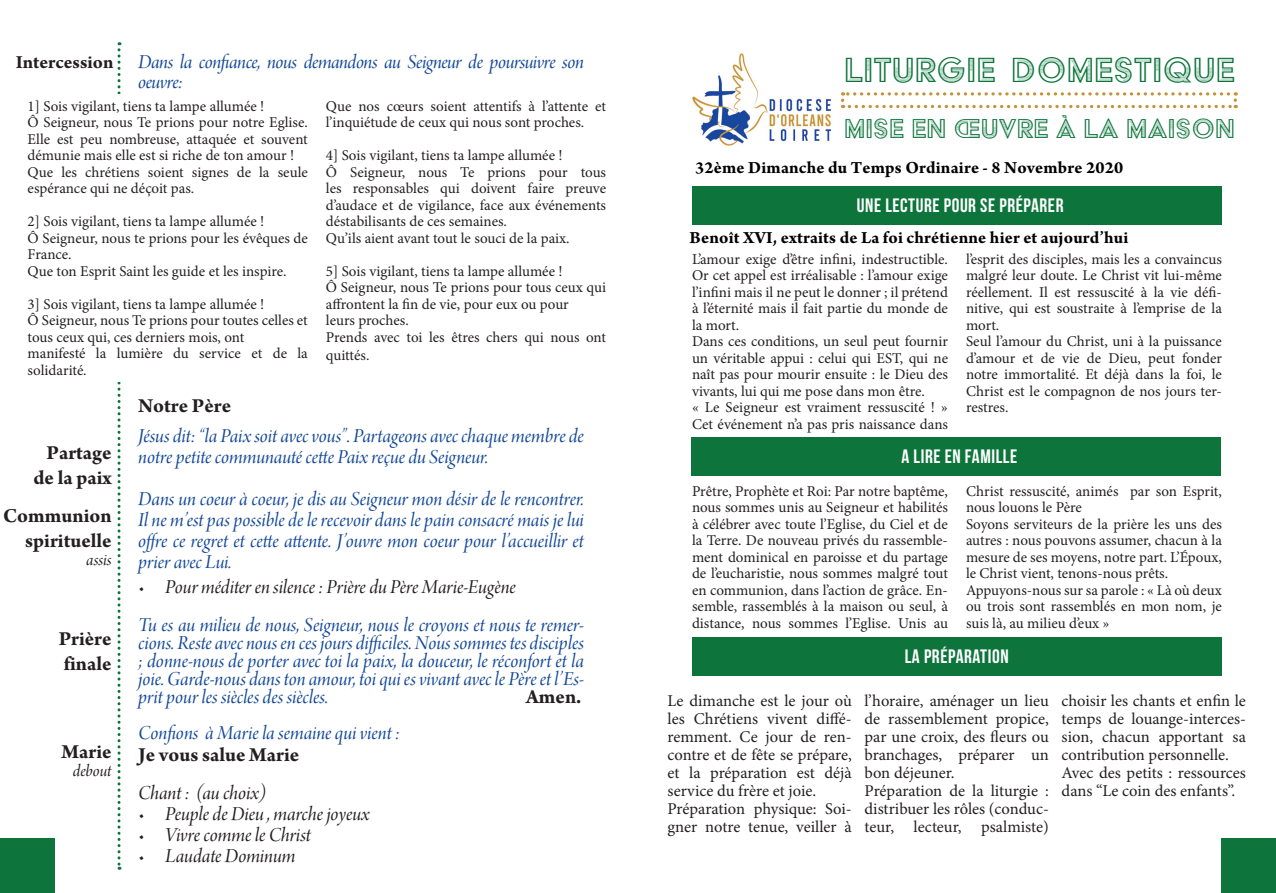
<style>
.page{position:relative;width:1276px;height:893px;background:#fff}
.page>*{position:absolute;margin:0;border:0;box-sizing:border-box;transform-origin:0 0}
.t1{font:40.35px "Acier BAT Text Gris";color:#0d753c}
.t2{font:31.5px "Acier BAT Text Gris";color:#0d753c}
.t3{font:21px/21px "Arno Pro Italic Display";letter-spacing:-.005em;color:#144999;text-align:justify}
.t4{font:21px "Arno Pro Italic Display";letter-spacing:-.005em;color:#231f20}
.t5{font:700 21px/25.2px "Arno Pro";color:#231f20;text-align:right}
.t6{font:21px/19.5px "Arno Pro Italic Display";letter-spacing:-.025em;color:#144999}
.t7{font:700 19.5px "Arno Pro";color:#231f20}
.t8{font:19.35px "Bebas Neue";letter-spacing:.03em;color:#fff}
.t9{font:700 18px "Arno Pro";letter-spacing:.01em;color:#000001}
.t10{font:18px "Arno Pro Italic Display";color:#231f20}
.t11{font:16.5px/18px "Minion Pro";color:#231f20}
.t12{font:15px/16.5px "Minion Pro";color:#231f20}
</style>
<div class="page">
<svg style="left:117px;top:42px;width:3px;height:828px"></svg>
<div style="left:20px;top:94px;width:601px;height:288px;background:#fff"></div>
<svg style="left:841px;top:92px;width:396px;height:16px"></svg>
<div style="left:1222px;top:839px;width:54px;height:54px;background:#0d753c"></div>
<div style="left:692px;top:637px;width:529px;height:38px;background:#0d753c"></div>
<div style="left:692px;top:187px;width:530px;height:38px;background:#0d753c"></div>
<div style="left:0;top:839px;width:54px;height:54px;background:#0d753c"></div>
<img style="left:692px;top:54px;width:139px;height:92px">
<div style="left:691px;top:438px;width:530px;height:38px;background:#0d753c"></div>
<h3 class="t6" style="left:138px;top:54px;width:447px">Dans la confiance, nous demandons au Seigneur de poursuivre son oeuvre:</h3>
<h3 class="t7" style="left:16px;top:51px;width:99px">Intercession</h3>
<h1 class="t1" style="left:844px;top:49px;width:392px">LITURGIE DOMESTIQUE</h1>
<h2 class="t2" style="left:844px;top:112px;width:392px">MISE EN ŒUVRE À LA MAISON</h2>
<p class="t12" style="left:28px;top:98px;width:282px">1] Sois vigilant, tiens ta lampe allumée !<br>Ô Seigneur, nous Te prions pour notre Eglise.<br>Elle est peu nombreuse, attaquée et souvent démunie mais elle est si riche de ton amour !<br>Que les chrétiens soient signes de la seule espérance qui ne déçoit pas.</p>
<p class="t12" style="left:28px;top:213px;width:282px">2] Sois vigilant, tiens ta lampe allumée !<br>Ô Seigneur, nous te prions pour les évêques de France.<br>Que ton Esprit Saint les guide et les inspire.</p>
<p class="t12" style="left:28px;top:296px;width:282px">3] Sois vigilant, tiens ta lampe allumée !<br>Ô Seigneur, nous Te prions pour toutes celles et tous ceux qui, ces derniers mois, ont<br>manifesté la lumière du service et de la solidarité.</p>
<p class="t12" style="left:326px;top:98px;width:282px">Que nos cœurs soient attentifs à l’attente et l’inquiétude de ceux qui nous sont proches.</p>
<p class="t12" style="left:326px;top:147px;width:282px">4] Sois vigilant, tiens ta lampe allumée !<br>Ô Seigneur, nous Te prions pour tous les responsables qui doivent faire preuve d’audace et de vigilance, face aux événements déstabilisants de ces semaines.<br>Qu’ils aient avant tout le souci de la paix.</p>
<p class="t12" style="left:326px;top:263px;width:282px">5] Sois vigilant, tiens ta lampe allumée !<br>Ô Seigneur, nous Te prions pour tous ceux qui affrontent la fin de vie, pour eux ou pour<br>leurs proches.<br>Prends avec toi les êtres chers qui nous ont</p>
<p class="t12" style="left:326px;top:347px;width:45px">quittés.</p>
<p class="t9" style="left:695px;top:157px;width:429px">32ème Dimanche du Temps Ordinaire - 8 Novembre 2020</p>
<p class="t8" style="left:857px;top:195px;width:208px">UNE LECTURE POUR SE PRÉPARER</p>
<p class="t9" style="left:689px;top:227px;width:440px">Benoît XVI, extraits de La foi chrétienne hier et aujourd’hui</p>
<p class="t12" style="left:692px;top:251px;width:257px">L’amour exige d’être infini, indestructible.<br>Or cet appel est irréalisable : l’amour exige l’infini mais il ne peut le donner ; il prétend à l’éternité mais il fait partie du monde de la mort.<br>Dans ces conditions, un seul peut fournir un véritable appui : celui qui EST, qui ne naît pas pour mourir ensuite : le Dieu des vivants, lui qui me pose dans mon être.<br>« Le Seigneur est vraiment ressuscité ! » Cet événement n’a pas pris naissance dans</p>
<p class="t12" style="left:966px;top:251px;width:257px">l’esprit des disciples, mais les a convaincus malgré leur doute. Le Christ vit lui-même réellement. Il est ressuscité à la vie défi&shy;nitive, qui est soustraite à l’emprise de la mort.<br>Seul l’amour du Christ, uni à la puissance d’amour et de vie de Dieu, peut fonder notre immortalité. Et déjà dans la foi, le Christ est le compagnon de nos jours ter&shy;restres.</p>
<h3 class="t5" style="left:138px;top:394px;width:94px">Notre Père</h3>
<h3 class="t3" style="left:138px;top:427px;width:447px">Jésus dit: “la Paix soit avec vous”. Partageons avec chaque membre de notre petite communauté cette Paix reçue du Seigneur.</h3>
<h3 class="t3" style="left:138px;top:490px;width:448px">Dans un coeur à coeur, je dis au Seigneur mon désir de le rencontrer.<br>Il ne m’est pas possible de le recevoir dans le pain consacré mais je lui offre ce regret et cette attente. J’ouvre mon coeur pour l’accueillir et prier avec Lui.</h3>
<h3 class="t4" style="left:138px;top:575px;width:379px">• Pour méditer en silence : Prière du Père Marie-Eugène</h3>
<p class="t3" style="left:138px;top:617px;width:447px;line-height:18px">Tu es au milieu de nous, Seigneur, nous le croyons et nous te remer&shy;cions. Reste avec nous en ces jours difficiles. Nous sommes tes disciples ; donne-nous de porter avec toi la paix, la douceur, le réconfort et la joie. Garde-nous dans ton amour, toi qui es vivant avec le Père et l’Es&shy;prit pour les siècles des siècles.</p>
<h3 class="t5" style="left:47px;top:441px;width:67px">Partage</h3>
<p class="t8" style="left:901px;top:446px;width:117px">A LIRE EN FAMILLE</p>
<h3 class="t5" style="left:33px;top:466px;width:80px">de la paix</h3>
<p class="t12" style="left:692px;top:483px;width:257px;text-align:justify">Prêtre, Prophète et Roi: Par notre baptême, nous sommes unis au Seigneur et habilités à célébrer avec toute l’Eglise, du Ciel et de la Terre. De nouveau privés du rassemble&shy;ment dominical en paroisse et du partage de l’eucharistie, nous sommes malgré tout en communion, dans l’action de grâce. En&shy;semble, rassemblés à la maison ou seul, à distance, nous sommes l’Eglise. Unis au</p>
<p class="t12" style="left:966px;top:483px;width:257px">Christ ressuscité, animés par son Esprit, nous louons le Père<br>Soyons serviteurs de la prière les uns des autres : nous pouvons assumer, chacun à la mesure de ses moyens, notre part. L’Époux, le Christ vient, tenons-nous prêts.<br>Appuyons-nous sur sa parole : « Là où deux ou trois sont rassemblés en mon nom, je suis là, au milieu d’eux »</p>
<h3 class="t5" style="left:3px;top:504px;width:110px">Communion spirituelle</h3>
<p class="t10" style="left:86px;top:550px;width:27px">assis</p>
<h3 class="t5" style="left:59px;top:627px;width:54px;text-align:left">Prière finale</h3>
<p class="t8" style="left:905px;top:645px;width:105px">LA PRÉPARATION</p>
<h3 class="t5" style="left:526px;top:685px;width:57px">Amen.</h3>
<p class="t11" style="left:667px;top:692px;width:186px">Le dimanche est le jour où les Chrétiens vivent diffé&shy;remment. Ce jour de ren&shy;contre et de fête se prépare, et la préparation est déjà service du frère et joie.<br>Préparation physique: Soi&shy;gner notre tenue, veiller à</p>
<p class="t11" style="left:864px;top:692px;width:186px">l’horaire, aménager un lieu de rassemblement propice, par une croix, des fleurs ou branchages, préparer un bon déjeuner.<br>Préparation de la liturgie : distribuer les rôles (conduc&shy;teur, lecteur, psalmiste)</p>
<p class="t11" style="left:1061px;top:692px;width:186px">choisir les chants et enfin le temps de louange-interces&shy;sion, chacun apportant sa contribution personnelle.<br>Avec des petits : ressources dans “Le coin des enfants”.</p>
<h3 class="t3" style="left:138px;top:723px;width:263px">Confions à Marie la semaine qui vient :</h3>
<h3 class="t5" style="left:138px;top:743px;width:162px">Je vous salue Marie</h3>
<h3 class="t4" style="left:138px;top:781px;width:129px">Chant : (au choix)</h3>
<h3 class="t4" style="left:138px;top:802px;width:233px">• Peuple de Dieu , marche joyeux</h3>
<h3 class="t4" style="left:138px;top:823px;width:175px">• Vivre comme le Christ</h3>
<h3 class="t4" style="left:138px;top:844px;width:159px">• Laudate Dominum</h3>
<h3 class="t5" style="left:62px;top:740px;width:51px">Marie</h3>
<p class="t10" style="left:73px;top:760px;width:41px">debout</p>
</div>
